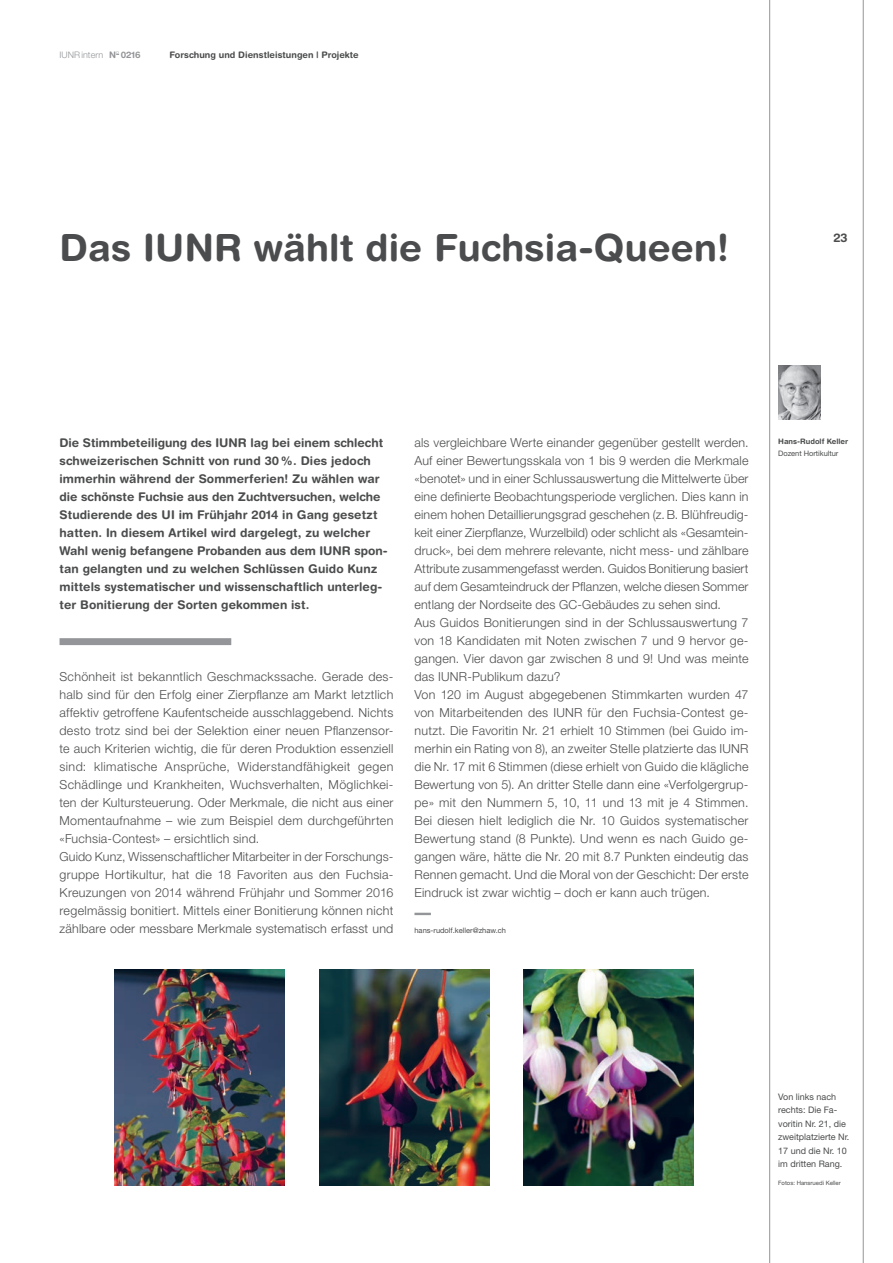
<style>
.page{position:relative;width:893px;height:1263px;background:#fff}
.page>*{position:absolute;margin:0;border:0;box-sizing:border-box;transform-origin:0 0}
.t1{font:700 37.5px "Helvetica Rounded LT Std";letter-spacing:.005em;color:#4b4c4d}
.t2{font:300 12.45px/18px "Helvetica Neue LT Pro";letter-spacing:.02em;color:#4b4c4d}
.t3{font:700 12px/18px "Helvetica Rounded LT Std";letter-spacing:.01em;color:#4b4c4d}
.t4{font:9px/13.5px "Helvetica Neue LT Pro";color:#4b4c4d}
.t5{font:700 9px "Helvetica Rounded LT Std";letter-spacing:.005em;color:#4b4c4d}
.t6{font:300 9px "Helvetica Neue LT Pro";letter-spacing:.005em;color:#939598}
.t7{font:7.5px "Helvetica Neue LT Pro";color:#4b4c4d}
.t8{font:700 7.5px "Helvetica Rounded LT Std";color:#4b4c4d}
.t9{font:6px "Helvetica Neue LT Pro";color:#4b4c4d}
.s1{font-family:"Helvetica Rounded LT Std";font-weight:700}
</style>
<div class="page">
<svg style="left:414px;top:913px;width:17px;height:2px"></svg>
<div style="left:60px;top:638px;width:171px;height:7px;background:#939598"></div>
<img style="left:778px;top:366px;width:43px;height:54px">
<img style="left:523px;top:969px;width:170px;height:216px">
<img style="left:319px;top:969px;width:170px;height:216px">
<img style="left:115px;top:969px;width:170px;height:216px">
<hr style="left:769px;top:0;width:1px;height:1263px;background:#939598">
<hr style="left:863px;top:0;width:1px;height:1263px;background:#939598">
<p class="t6" style="left:60px;top:49px;width:83px">IUNRintern <span class="s1">N</span><sup>o</sup> <span class="s1">0216</span></p>
<p class="t5" style="left:169px;top:49px;width:191px">Forschung und Dienstleistungen | Projekte</p>
<h1 class="t1" style="left:60px;top:225px;width:671px">Das IUNR wählt die Fuchsia-Queen!</h1>
<p class="t3" style="left:833px;top:229px;width:16px">23</p>
<p class="t3" style="left:60px;top:434px;width:330px">Die Stimmbeteiligung des IUNR lag bei einem schlecht schweizerischen Schnitt von rund 30%. Dies jedoch immerhin während der Sommerferien! Zu wählen war die schönste Fuchsie aus den Zuchtversuchen, welche Studierende des UI im Frühjahr 2014 in Gang gesetzt hatten. In diesem Artikel wird dargelegt, zu welcher Wahl wenig befangene Probanden aus dem IUNR spon&shy;tan gelangten und zu welchen Schlüssen Guido Kunz mittels systematischer und wissenschaftlich unterleg&shy;ter Bonitierung der Sorten gekommen ist.</p>
<p class="t2" style="left:60px;top:667px;width:335px">Schönheit ist bekanntlich Geschmackssache. Gerade des&shy;halb sind für den Erfolg einer Zierpflanze am Markt letztlich affektiv getroffene Kaufentscheide ausschlaggebend. Nichts desto trotz sind bei der Selektion einer neuen Pflanzensor&shy;te auch Kriterien wichtig, die für deren Produktion essenziell sind: klimatische Ansprüche, Widerstandfähigkeit gegen Schädlinge und Krankheiten, Wuchsverhalten, Möglichkei&shy;ten der Kultursteuerung. Oder Merkmale, die nicht aus einer Momentaufnahme – wie zum Beispiel dem durchgeführten «Fuchsia-Contest» – ersichtlich sind.<br>Guido Kunz, Wissenschaftlicher Mitarbeiter in der Forschungs&shy;gruppe Hortikultur, hat die 18 Favoriten aus den Fuchsia-Kreuzungen von 2014 während Frühjahr und Sommer 2016 regelmässig bonitiert. Mittels einer Bonitierung können nicht zählbare oder messbare Merkmale systematisch erfasst und</p>
<p class="t2" style="left:414px;top:433px;width:336px">als vergleichbare Werte einander gegenüber gestellt werden.<br>Auf einer Bewertungsskala von 1 bis 9 werden die Merkmale «benotet» und in einer Schlussauswertung die Mittelwerte über eine definierte Beobachtungsperiode verglichen. Dies kann in einem hohen Detaillierungsgrad geschehen (z.B. Blühfreudig&shy;keit einer Zierpflanze, Wurzelbild) oder schlicht als «Gesamtein&shy;druck», bei dem mehrere relevante, nicht mess- und zählbare Attribute zusammengefasst werden. Guidos Bonitierung basiert auf dem Gesamteindruck der Pflanzen, welche diesen Sommer entlang der Nordseite des GC-Gebäudes zu sehen sind.<br>Aus Guidos Bonitierungen sind in der Schlussauswertung 7 von 18 Kandidaten mit Noten zwischen 7 und 9 hervor ge&shy;gangen. Vier davon gar zwischen 8 und 9! Und was meinte das IUNR-Publikum dazu?<br>Von 120 im August abgegebenen Stimmkarten wurden 47 von Mitarbeitenden des IUNR für den Fuchsia-Contest ge&shy;nutzt. Die Favoritin Nr. 21 erhielt 10 Stimmen (bei Guido im&shy;merhin ein Rating von 8), an zweiter Stelle platzierte das IUNR die Nr. 17 mit 6 Stimmen (diese erhielt von Guido die klägliche Bewertung von 5). An dritter Stelle dann eine «Verfolgergrup&shy;pe» mit den Nummern 5, 10, 11 und 13 mit je 4 Stimmen.<br>Bei diesen hielt lediglich die Nr. 10 Guidos systematischer Bewertung stand (8 Punkte). Und wenn es nach Guido ge&shy;gangen wäre, hätte die Nr. 20 mit 8.7 Punkten eindeutig das Rennen gemacht. Und die Moral von der Geschicht: Der erste Eindruck ist zwar wichtig – doch er kann auch trügen.</p>
<p class="t7" style="left:414px;top:926px;width:93px">hans-rudolf.keller@zhaw.ch</p>
<p class="t8" style="left:778px;top:436px;width:72px">Hans-Rudolf Keller</p>
<p class="t7" style="left:778px;top:448px;width:62px">Dozent Hortikultur</p>
<p class="t4" style="left:778px;top:1089px;width:73px">Von links nach rechts: Die Fa&shy;voritin Nr. 21, die zweitplatzierte Nr.<br>17 und die Nr. 10 im dritten Rang.</p>
<p class="t9" style="left:778px;top:1179px;width:64px">Fotos: Hansruedi Keller</p>
</div>
